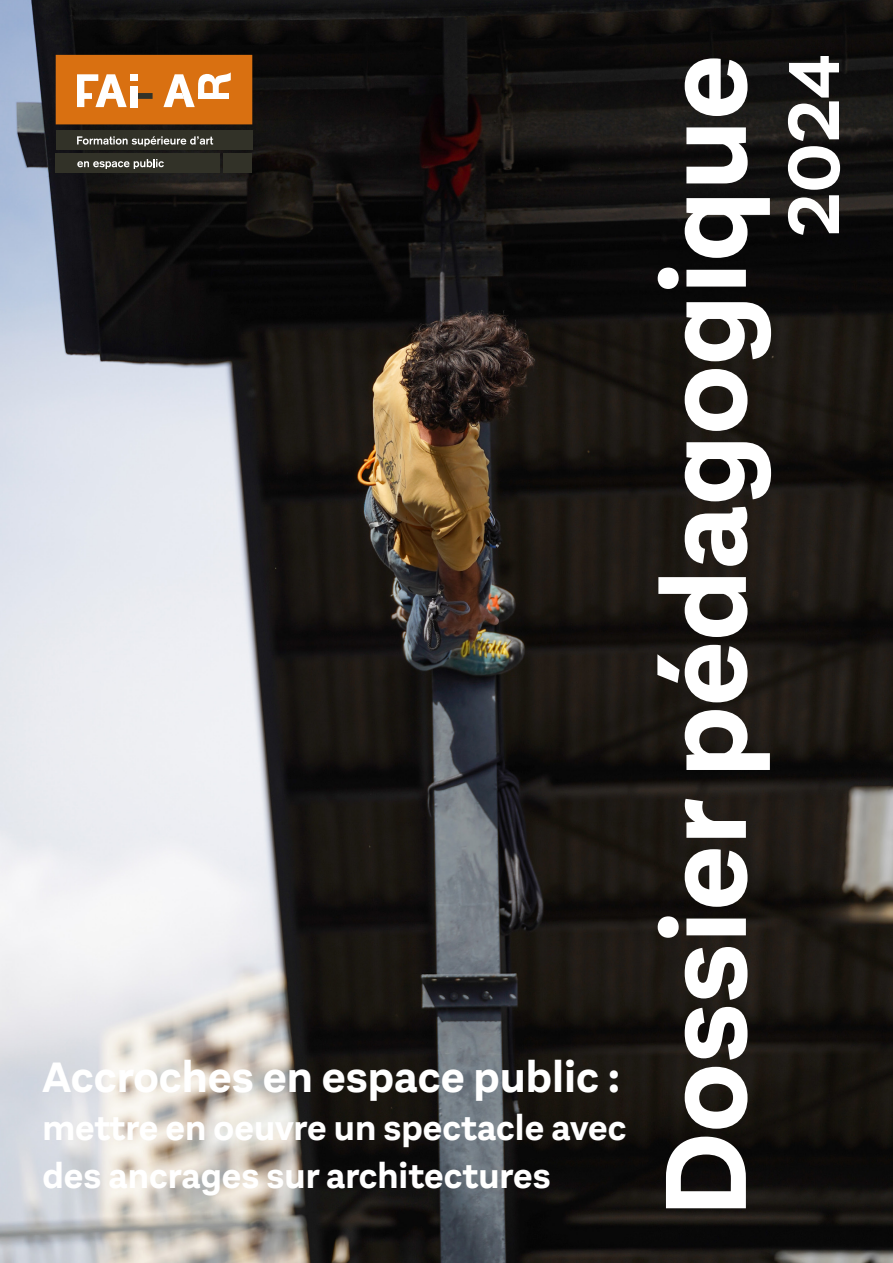
<style>
.page{position:relative;width:893px;height:1263px;background:#fff}
.page>*{position:absolute;margin:0;border:0;box-sizing:border-box;transform-origin:0 0}
.t1{font:700 120px "Aestetico";color:#fff}
.t2{font:700 75px "Aestetico";color:#fff}
.t3{font:700 44.25px "Aestetico";color:#fff}
.t4{font:700 36px/47.8px "Aestetico";color:#fff}
</style>
<div class="page">
<img style="left:0;top:0;width:893px;height:1263px">
<div style="left:56px;top:55px;width:196px;height:69px;background:#d97011"></div>
<svg style="left:138px;top:93px;width:15px;height:6px"></svg>
<div style="left:130px;top:86px;width:8px;height:21px;background:#fff"></div>
<div style="left:130px;top:74px;width:8px;height:7px;background:#fff"></div>
<svg style="left:77px;top:74px;width:50px;height:33px"></svg>
<svg style="left:163px;top:72px;width:68px;height:35px"></svg>
<div style="left:56px;top:153px;width:164px;height:19px;background:#323228"></div>
<div style="left:56px;top:130px;width:196px;height:19px;background:#323228"></div>
<div style="left:223px;top:153px;width:29px;height:19px;background:#323228"></div>
<svg style="left:77px;top:136px;width:136px;height:10px"></svg>
<svg style="left:77px;top:159px;width:87px;height:10px"></svg>
<p class="t3" style="left:43px;top:1051px;width:579px">Accroches en espace public :</p>
<p class="t4" style="left:43px;top:1105px;width:585px">mettre en oeuvre un spectacle avec des ancrages sur architectures</p>
<p class="t1" style="left:634px;top:1217px;width:1164px;rotate:-90deg">Dossier pédagogique</p>
<p class="t2" style="left:769px;top:237px;width:184px;rotate:-90deg">2024</p>
</div>
